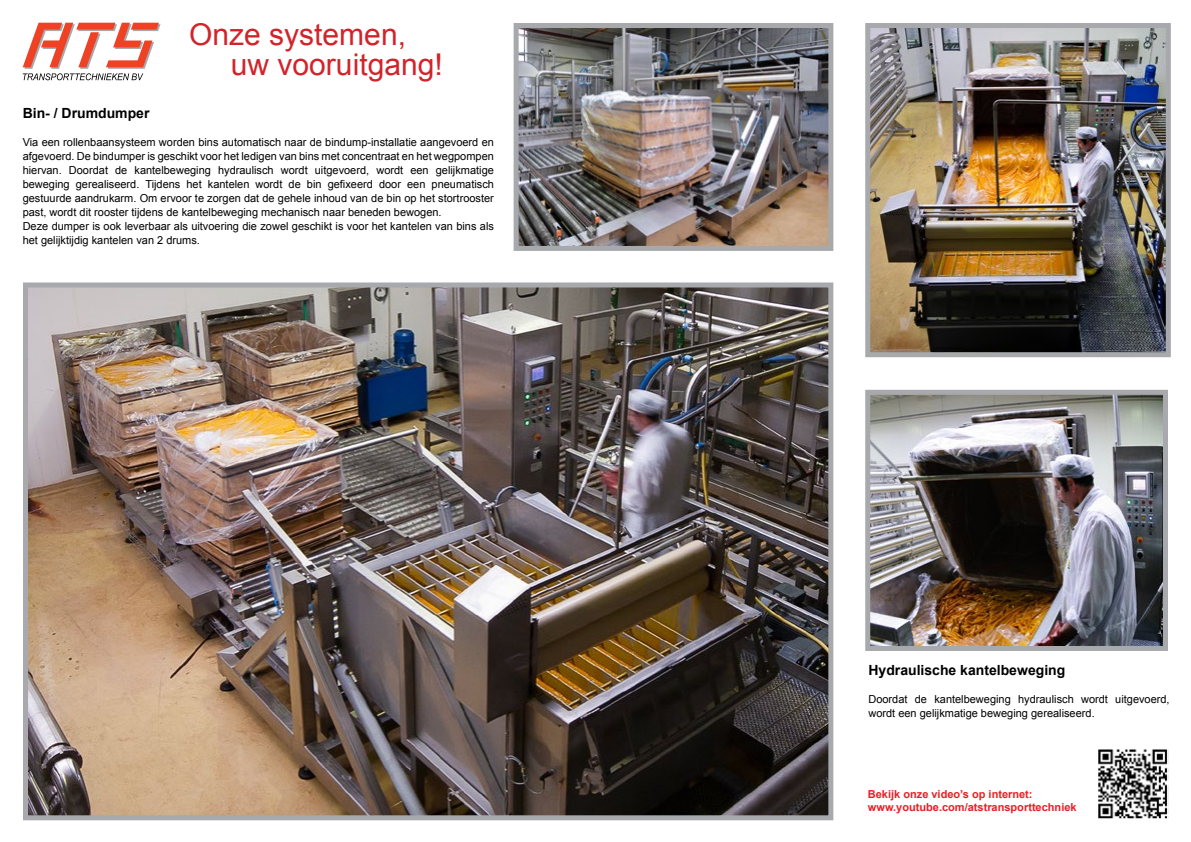
<style>
.page{position:relative;width:1191px;height:842px;background:#fff}
.page>*{position:absolute;margin:0;border:0;box-sizing:border-box;transform-origin:0 0}
.t1{font:30px/30px "Arial";color:#d2232a}
.t2{font:700 14px "Arial";color:#000}
.t3{font:11px/14px "Arial";color:#000}
.t4{font:700 11px/13.2px "Arial";color:#ed1d24}
</style>
<div class="page">
<img style="left:519px;top:29px;width:308px;height:216px">
<div style="left:513px;top:23px;width:320px;height:228px;border:5px solid #a7a9ac"></div>
<img style="left:871px;top:396px;width:291px;height:249px">
<div style="left:865px;top:390px;width:303px;height:261px;border:5px solid #a7a9ac"></div>
<img style="left:871px;top:29px;width:293px;height:322px">
<div style="left:865px;top:23px;width:305px;height:334px;border:5px solid #a7a9ac"></div>
<img style="left:29px;top:288px;width:798px;height:526px">
<div style="left:23px;top:282px;width:810px;height:538px;border:5px solid #a7a9ac"></div>
<svg style="left:23px;top:23px;width:138px;height:57px"></svg>
<img style="left:1098px;top:749px;width:70px;height:70px">
<h1 class="t1" style="left:231px;top:19px;width:213px;text-indent:-42px">Onze systemen, uw vooruitgang!</h1>
<p class="t2" style="left:23px;top:103px;width:128px">Bin- / Drumdumper</p>
<p class="t3" style="left:23px;top:135px;width:473px">Via een rollenbaansysteem worden bins automatisch naar de bindump-installatie aangevoerd en afgevoerd. De bindumper is geschikt voor het ledigen van bins met concentraat en het wegpompen hiervan. Doordat de kantelbeweging hydraulisch wordt uitgevoerd, wordt een gelijkmatige beweging gerealiseerd. Tijdens het kantelen wordt de bin gefixeerd door een pneumatisch gestuurde aandrukarm. Om ervoor te zorgen dat de gehele inhoud van de bin op het stortrooster past, wordt dit rooster tijdens de kantelbeweging mechanisch naar beneden bewogen.<br>Deze dumper is ook leverbaar als uitvoering die zowel geschikt is voor het kantelen van bins als het gelijktijdig kantelen van 2 drums.</p>
<p class="t2" style="left:868px;top:660px;width:198px">Hydraulische kantelbeweging</p>
<p class="t3" style="left:868px;top:692px;width:303px">Doordat de kantelbeweging hydraulisch wordt uitgevoerd, wordt een gelijkmatige beweging gerealiseerd.</p>
<p class="t4" style="left:868px;top:788px;width:210px">Bekijk onze video’s op internet: www.youtube.com/atstransporttechniek</p>
</div>
